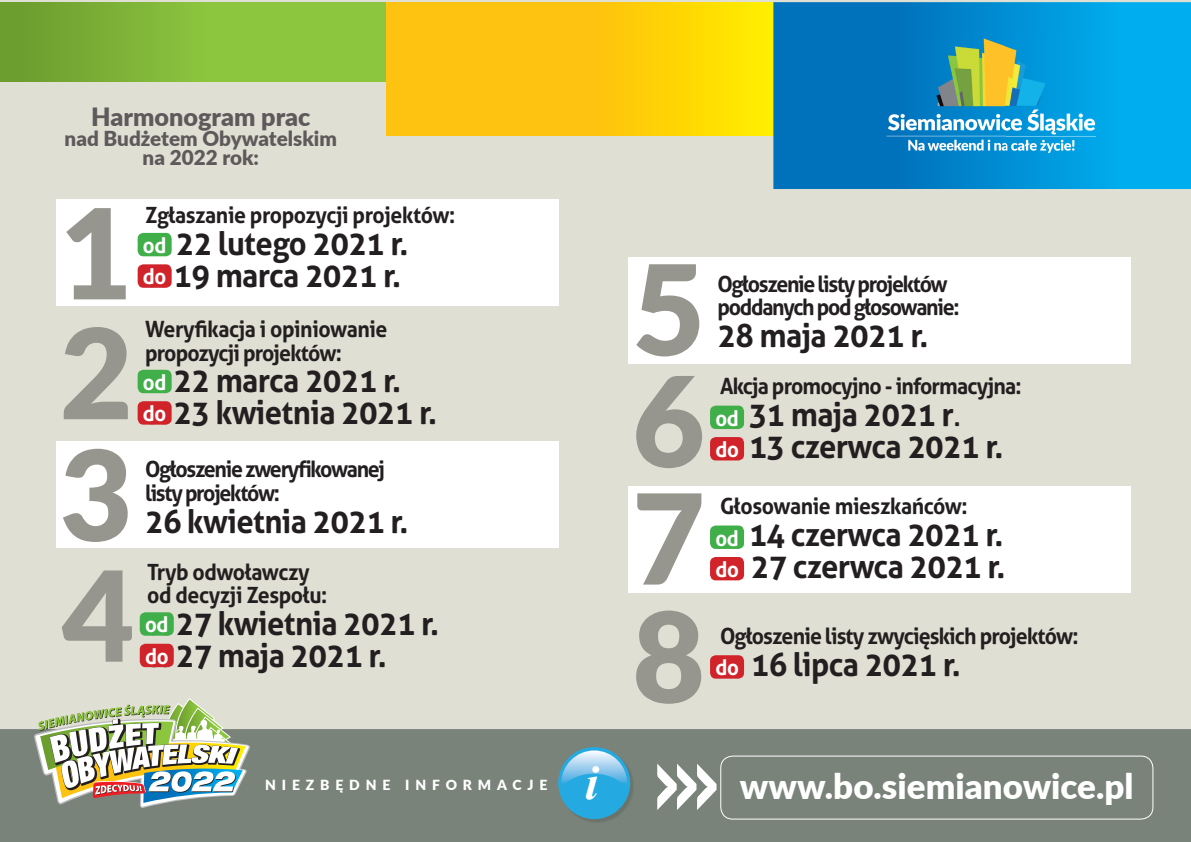
<style>
.page{position:relative;width:1191px;height:842px;background:#fff}
.page>*{position:absolute;margin:0;border:0;box-sizing:border-box;transform-origin:0 0}
.t1{font:900 125.2px/242.4px "Lato";color:#96968f}
.t2{font:italic 700 47.8px "Times New Roman";color:#fff}
.t3{font:900 34.9px "Lato";color:#fff}
.t4{font:700 32.6px/31.8px "Aller";letter-spacing:-.02em;color:#231f20;scale:.95 1}
.t5{font:900 25.2px "Lato";color:#5e595b}
.t6{font:700 22.4px/23.6px "Aller";letter-spacing:-.04em;color:#231f20;scale:.95 1}
.t7{font:700 22.4px/23.6px "Aller";letter-spacing:-.06em;color:#231f20;scale:.95 1}
.t8{font:700 22.4px/23.6px "Aller";letter-spacing:-.02em;color:#231f20;scale:.95 1}
.t9{font:700 21.5px/31.3px "Aller";letter-spacing:-.02em;color:#fff;scale:.95 1}
.t10{font:900 20.6px/19.6px "Lato";color:#5e595b;text-align:center}
.t11{font:900 13.9px "Lato";letter-spacing:.42em;color:#fff}
.s1{font-weight:400;font-size:22.4px}
.s2{font-weight:400}
.s3{font-size:21.5px;color:#fff}
</style>
<div class="page">
<div style="left:0;top:0;width:1191px;height:729px;background:#e0dfd3"></div>
<div style="left:0;top:729px;width:1191px;height:113px;background:#79837a"></div>
<div style="left:0;top:2px;width:386px;height:79px;background:linear-gradient(to right,#71a232,#93d142)"></div>
<div style="left:386px;top:2px;width:387px;height:133px;background:linear-gradient(to right,#feb715,#ffe201)"></div>
<svg style="left:773px;top:2px;width:418px;height:187px;background:#008cd2"></svg>
<img style="left:559px;top:748px;width:75px;height:75px">
<div style="left:558px;top:747px;width:72px;height:72px;background:#24aae1;border-radius:50%"></div>
<svg style="left:561px;top:750px;width:66px;height:33px"></svg>
<div style="left:720px;top:756px;width:433px;height:64px;border:1px solid #fff;border-radius:12px"></div>
<svg style="left:657px;top:764px;width:59px;height:46px"></svg>
<img style="left:34px;top:698px;width:216px;height:110px">
<div style="left:56px;top:199px;width:502px;height:107px;background:#fff"></div>
<div style="left:138px;top:233px;width:34px;height:23px;background:#40ae49;border-radius:6px"></div>
<div style="left:138px;top:264px;width:34px;height:24px;background:#d1232a;border-radius:6px"></div>
<div style="left:56px;top:311px;width:502px;height:127px;background:#e0dfd3"></div>
<div style="left:138px;top:370px;width:34px;height:23px;background:#40ae49;border-radius:6px"></div>
<div style="left:140px;top:612px;width:34px;height:24px;background:#40ae49;border-radius:6px"></div>
<div style="left:138px;top:401px;width:34px;height:24px;background:#d1232a;border-radius:6px"></div>
<div style="left:140px;top:644px;width:34px;height:23px;background:#d1232a;border-radius:6px"></div>
<div style="left:56px;top:441px;width:502px;height:107px;background:#fff"></div>
<div style="left:628px;top:369px;width:503px;height:107px;background:#e0dfd3"></div>
<div style="left:710px;top:406px;width:34px;height:23px;background:#40ae49;border-radius:6px"></div>
<div style="left:710px;top:437px;width:34px;height:23px;background:#d1232a;border-radius:6px"></div>
<div style="left:628px;top:486px;width:503px;height:107px;background:#fff"></div>
<div style="left:628px;top:257px;width:503px;height:106px;background:#fff"></div>
<div style="left:710px;top:525px;width:34px;height:24px;background:#40ae49;border-radius:6px"></div>
<div style="left:710px;top:557px;width:34px;height:23px;background:#d1232a;border-radius:6px"></div>
<div style="left:628px;top:604px;width:503px;height:107px;background:#e0dfd3"></div>
<div style="left:710px;top:655px;width:34px;height:24px;background:#d1232a;border-radius:6px"></div>
<img style="left:882px;top:36px;width:216px;height:121px">
<p class="t5" style="left:91px;top:98px;width:221px">Harmonogram prac</p>
<p class="t10" style="left:65px;top:128px;width:274px">nad Budżetem Obywatelskim na 2022 rok:</p>
<h1 class="t1" style="left:60px;top:127px;width:74px">1</h1>
<p class="t8" style="left:145px;top:203px;width:328px">Zgłaszanie propozycji projektów:</p>
<p class="t4" style="left:145px;top:227px;width:279px"><span class="s1">od</span> 22 lutego 2021 r. <span class="s1">do</span> 19 marca 2021 r.</p>
<p class="t9" style="left:143px;top:229px;width:26px">od do</p>
<h1 class="t1" style="left:60px;top:247px;width:76px">2<br>4</h1>
<p class="t6" style="left:145px;top:317px;width:257px">Weryfikacja i opiniowanie propozycji projektów:</p>
<p class="t4" style="left:145px;top:365px;width:309px"><span class="s1">od</span> 22 marca 2021 r.<br><span class="s1">do</span> 23 kwietnia 2021 r.</p>
<p class="t9" style="left:143px;top:366px;width:26px">od</p>
<p class="t9" style="left:143px;top:398px;width:26px">do</p>
<h1 class="t1" style="left:60px;top:368px;width:74px">3</h1>
<p class="t7" style="left:145px;top:457px;width:254px">Ogłoszenie zweryfikowanej listy projektów:</p>
<p class="t4" style="left:145px;top:505px;width:279px">26 kwietnia 2021 r.</p>
<p class="t8" style="left:147px;top:560px;width:191px">Tryb odwoławczy od decyzji Zespołu:</p>
<p class="t4" style="left:147px;top:607px;width:309px"><span class="s1">od</span> 27 kwietnia 2021 r. <span class="s1">do</span> 27 maja 2021 r.</p>
<p class="t9" style="left:145px;top:609px;width:26px">od</p>
<p class="t9" style="left:145px;top:640px;width:26px">do</p>
<p class="t11" style="left:265px;top:775px;width:284px">NIEZBĘDNE INFORMACJE</p>
<h1 class="t1" style="left:632px;top:183px;width:74px">5</h1>
<p class="t7" style="left:717px;top:272px;width:256px">Ogłoszenie listy projektów poddanych pod głosowanie:</p>
<p class="t4" style="left:717px;top:319px;width:223px">28 maja 2021 r.</p>
<h1 class="t1" style="left:632px;top:295px;width:74px">6</h1>
<p class="t6" style="left:720px;top:374px;width:319px">Akcja promocyjno - informacyjna:</p>
<p class="t4" style="left:720px;top:398px;width:299px"><span class="s1">od</span> 31 maja 2021 r<span class="s2">.<br></span><span class="s1">do</span> 13 czerwca 2021 r.</p>
<p class="t9" style="left:715px;top:402px;width:26px">od do</p>
<h1 class="t1" style="left:632px;top:412px;width:74px">7</h1>
<p class="t8" style="left:720px;top:495px;width:262px">Głosowanie mieszkańców:</p>
<p class="t4" style="left:720px;top:518px;width:302px"><span class="s1">od</span> 14 czerwca 2021 r. <span class="s1">do</span> 27 czerwca 2021 r.</p>
<p class="t9" style="left:715px;top:522px;width:26px">od do</p>
<h1 class="t1" style="left:632px;top:530px;width:74px">8</h1>
<p class="t6" style="left:720px;top:624px;width:379px">Ogłoszenie listy zwycięskich projektów:</p>
<p class="t4" style="left:715px;top:648px;width:260px"><span class="s3">do</span><span class="s1">do</span> 16 lipca 2021 r.</p>
<h2 class="t2" style="left:585px;top:750px;width:15px">i</h2>
<p class="t3" style="left:740px;top:760px;width:395px">www.bo.siemianowice.pl</p>
</div>
